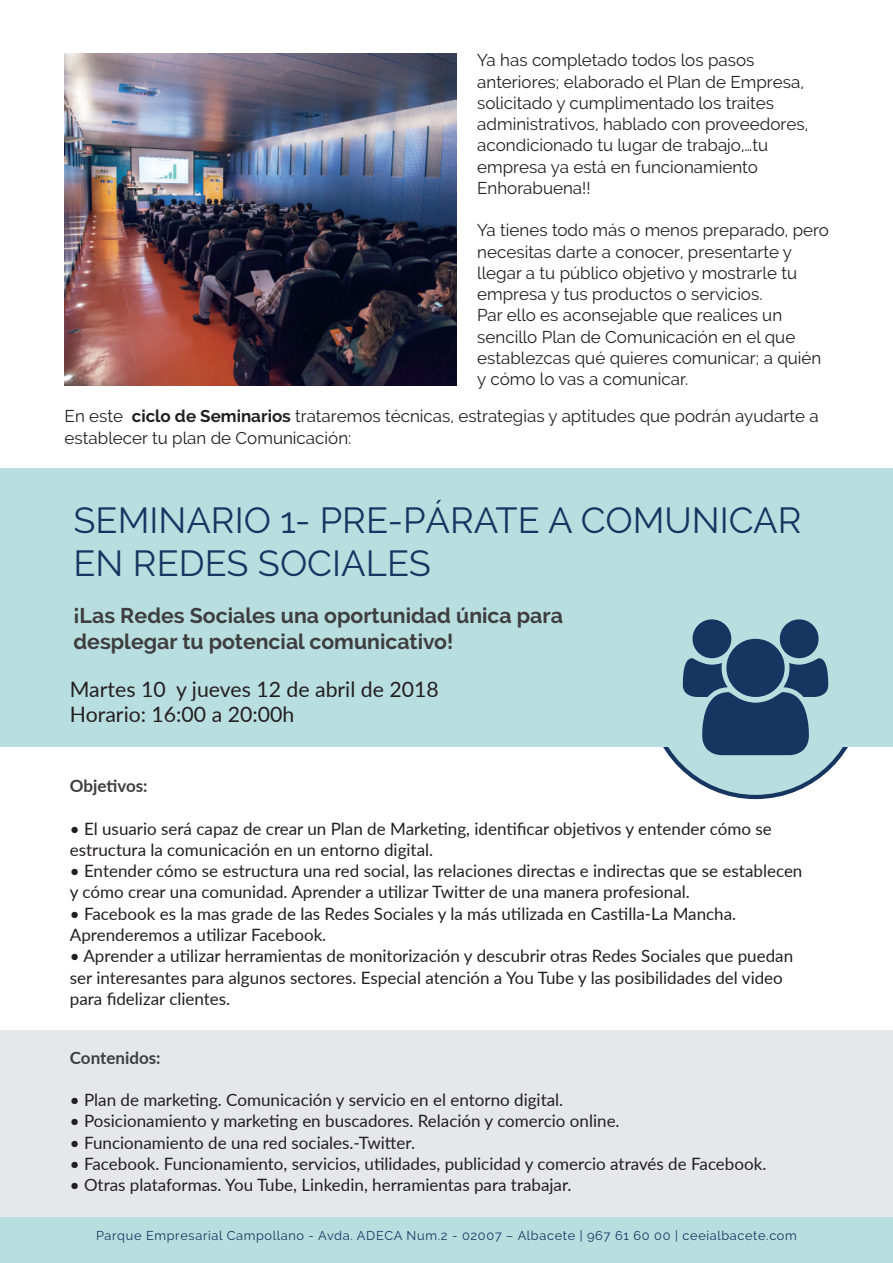
<style>
.page{position:relative;width:893px;height:1263px;background:#fff}
.page>*{position:absolute;margin:0;border:0;box-sizing:border-box;transform-origin:0 0}
.t1{font:36.15px/43.3px "Raleway";color:#163661}
.t2{font:700 21.3px/25.5px "Raleway";color:#3e3e3f}
.t3{font:21.3px/25.5px "Lato";color:#231f20}
.t4{font:16.95px/21.3px "Lato";color:#231f20}
.t5{font:16.95px/21.3px "Raleway";color:#231f20}
.t6{font:700 16.95px "Lato";color:#3e3e3f}
.t7{font:12.75px "Raleway";letter-spacing:.05em;color:#163661}
.s1{font-weight:700}
</style>
<div class="page">
<div style="left:650px;top:585px;width:211px;height:212px;background:#b9dee0;border-radius:50%"></div>
<div style="left:0;top:469px;width:893px;height:278px;background:#b9dee0"></div>
<div style="left:0;top:1030px;width:893px;height:193px;background:#e6e7e9"></div>
<div style="left:0;top:1218px;width:893px;height:45px;background:#b9dee0"></div>
<svg style="left:683px;top:619px;width:145px;height:136px"></svg>
<img style="left:65px;top:54px;width:391px;height:331px">
<p class="t5" style="left:477px;top:50px;width:333px">Ya has completado todos los pasos anteriores; elaborado el Plan de Empresa, solicitado y cumplimentado los traites administrativos, hablado con proveedores, acondicionado tu lugar de trabajo,…tu empresa ya está en funcionamiento Enhorabuena!!</p>
<p class="t5" style="left:477px;top:220px;width:353px">Ya tienes todo más o menos preparado, pero necesitas darte a conocer, presentarte y llegar a tu público objetivo y mostrarle tu empresa y tus productos o servicios.<br>Par ello es aconsejable que realices un sencillo Plan de Comunicación en el que establezcas qué quieres comunicar; a quién y cómo lo vas a comunicar.</p>
<p class="t5" style="left:65px;top:406px;width:756px">En este <span class="s1">ciclo de Seminarios</span> trataremos técnicas, estrategias y aptitudes que podrán ayudarte a establecer tu plan de Comunicación:</p>
<h1 class="t1" style="left:73px;top:498px;width:730px">SEMINARIO 1- PRE-PÁRATE A COMUNICAR<br>EN REDES SOCIALES</h1>
<p class="t2" style="left:73px;top:603px;width:491px">¡Las Redes Sociales una oportunidad única para desplegar tu potencial comunicativo!</p>
<p class="t3" style="left:70px;top:675px;width:370px">Martes 10 y jueves 12 de abril de 2018<br>Horario: 16:00 a 20:00h</p>
<p class="t6" style="left:70px;top:773px;width:79px">Objetivos:</p>
<p class="t4" style="left:70px;top:817px;width:703px">• El usuario será capaz de crear un Plan de Marketing, identificar objetivos y entender cómo se estructura la comunicación en un entorno digital.</p>
<p class="t4" style="left:70px;top:860px;width:734px">• Entender cómo se estructura una red social, las relaciones directas e indirectas que se establecen y cómo crear una comunidad. Aprender a utilizar Twitter de una manera profesional.</p>
<p class="t4" style="left:70px;top:902px;width:668px">• Facebook es la mas grade de las Redes Sociales y la más utilizada en Castilla-La Mancha.<br>Aprenderemos a utilizar Facebook.</p>
<p class="t4" style="left:70px;top:945px;width:725px">• Aprender a utilizar herramientas de monitorización y descubrir otras Redes Sociales que puedan ser interesantes para algunos sectores. Especial atención a You Tube y las posibilidades del video para fidelizar clientes.</p>
<p class="t6" style="left:70px;top:1045px;width:92px">Contenidos:</p>
<p class="t4" style="left:70px;top:1088px;width:495px">• Plan de marketing. Comunicación y servicio en el entorno digital.</p>
<p class="t4" style="left:70px;top:1110px;width:551px">• Posicionamiento y marketing en buscadores. Relación y comercio online.</p>
<p class="t4" style="left:70px;top:1131px;width:347px">• Funcionamiento de una red sociales.-Twitter.</p>
<p class="t4" style="left:70px;top:1152px;width:698px">• Facebook. Funcionamiento, servicios, utilidades, publicidad y comercio através de Facebook.</p>
<p class="t4" style="left:70px;top:1173px;width:503px">• Otras plataformas. You Tube, Linkedin, herramientas para trabajar.</p>
<p class="t7" style="left:96px;top:1228px;width:702px">Parque Empresarial Campollano - Avda. ADECA Num.2 - 02007 – Albacete | 967 61 60 00 | ceeialbacete.com</p>
</div>
